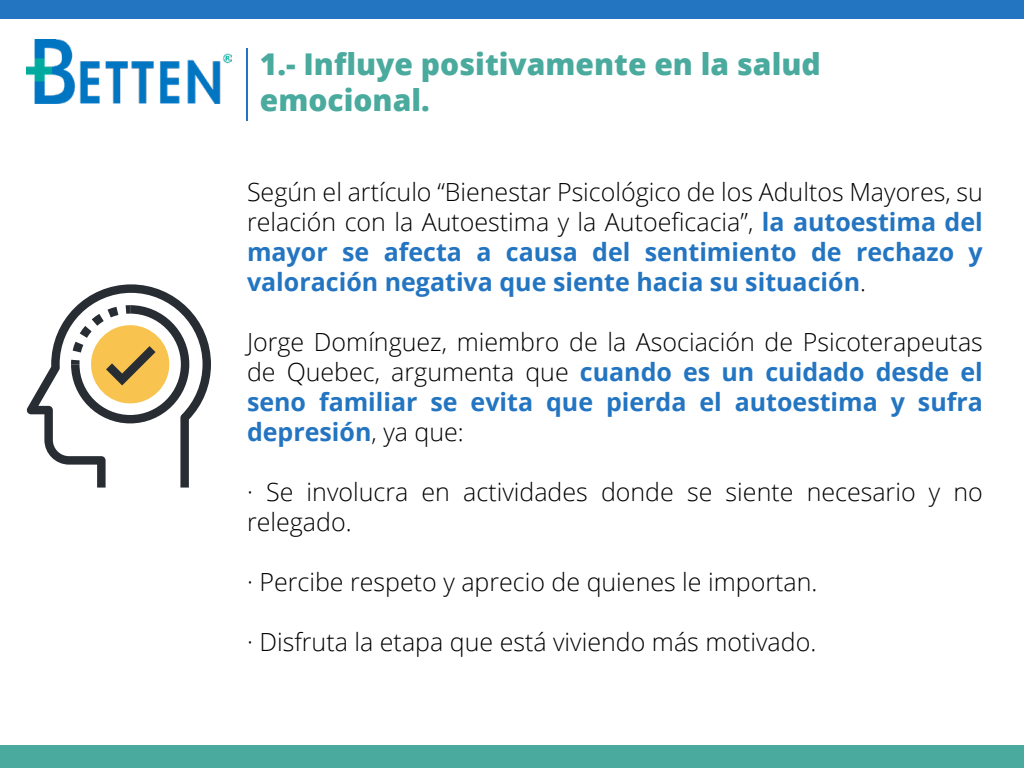
<style>
.page{position:relative;width:1024px;height:768px;background:#fff}
.page>*{position:absolute;margin:0;border:0;box-sizing:border-box;transform-origin:0 0}
.t1{font:800 30px/36px "Open Sans";color:#49aa9d}
.t2{font:300 25px/30px "Open Sans";color:#000;text-align:justify}
.t3{font:700 25px/30px "Open Sans";color:#2375c1;text-align:justify}
.s1{font-weight:300;color:#000}
.s2{font-weight:700;color:#2375c1}
</style>
<div class="page">
<div style="left:0;top:0;width:1024px;height:19px;background:#2375c1"></div>
<img style="left:26px;top:40px;width:206px;height:63px">
<hr style="left:246px;top:48px;width:2px;height:73px;background:#2375c1">
<div style="left:0;top:745px;width:1024px;height:23px;background:#49aa9d"></div>
<svg style="left:27px;top:284px;width:184px;height:204px"></svg>
<svg style="left:71px;top:305px;width:118px;height:118px"></svg>
<p class="t1" style="left:260px;top:45px;width:562px">1.- Influye positivamente en la salud emocional.</p>
<p class="t3" style="left:247px;top:176px;width:737px"><span class="s1">Según el artículo “Bienestar Psicológico de los Adultos Mayores, su relación con la Autoestima y la Autoeficacia”,</span> la autoestima del mayor se afecta a causa del sentimiento de rechazo y valoración negativa que siente hacia su situación<span class="s1">.</span></p>
<p class="t2" style="left:247px;top:326px;width:737px">Jorge Domínguez, miembro de la Asociación de Psicoterapeutas de Quebec, argumenta que <span class="s2">cuando es un cuidado desde el seno familiar se evita que pierda el autoestima y sufra depresión</span>, ya que:</p>
<p class="t2" style="left:247px;top:476px;width:737px">· Se involucra en actividades donde se siente necesario y no relegado.</p>
<p class="t2" style="left:247px;top:566px;width:572px">· Percibe respeto y aprecio de quienes le importan.</p>
<p class="t2" style="left:247px;top:626px;width:571px">· Disfruta la etapa que está viviendo más motivado.</p>
</div>
